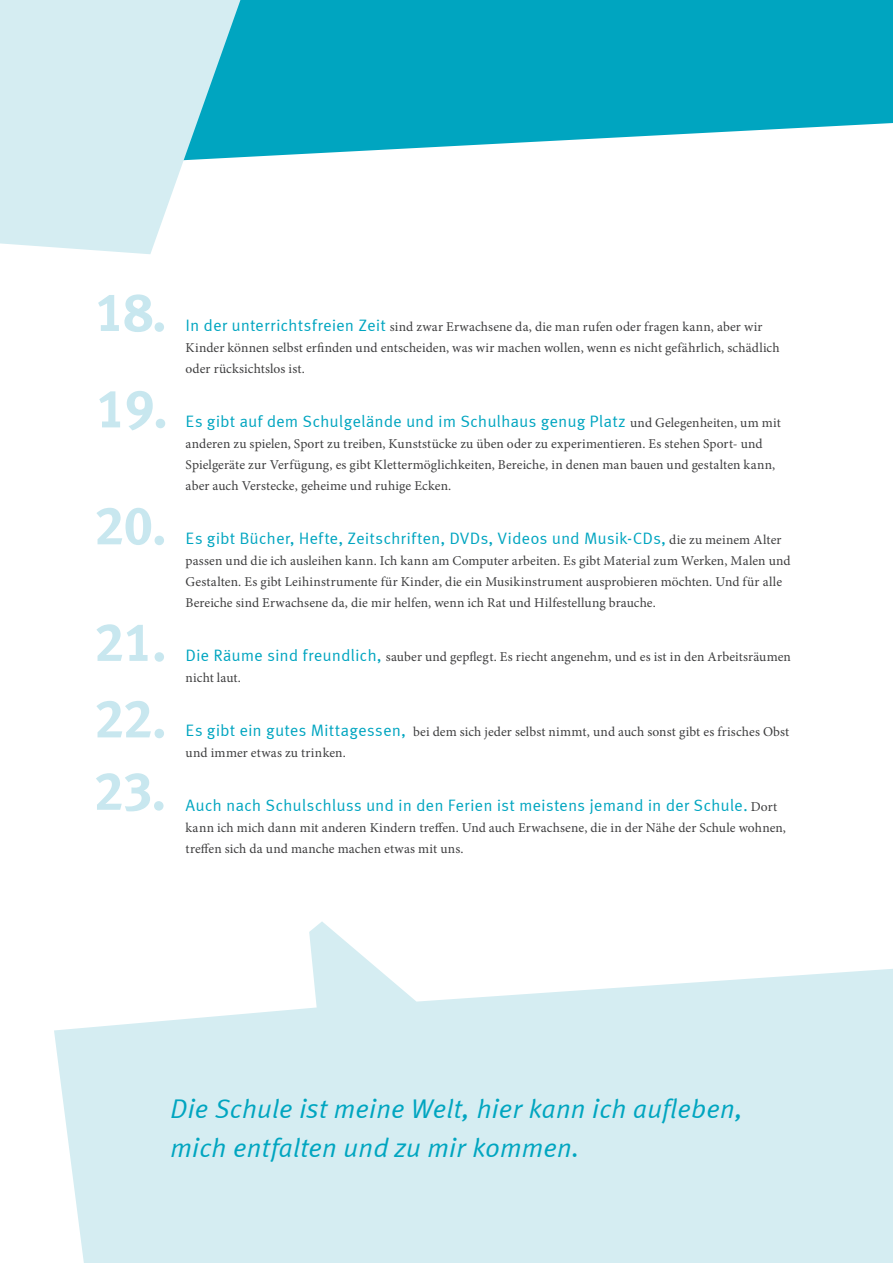
<style>
.page{position:relative;width:893px;height:1263px;background:#fff}
.page>*{position:absolute;margin:0;border:0;box-sizing:border-box;transform-origin:0 0}
.t1{font:700 54px/96.4px "Meta Correspondence";letter-spacing:-.05em;color:#c8e7ef}
.t2{font:italic 27px/39px "Meta Correspondence";letter-spacing:-.015em;color:#00a5c0}
.t3{font:16.5px "Meta Correspondence";letter-spacing:-.005em;color:#00a5c0}
.t4{font:13.5px/21px "Minion Pro";letter-spacing:.005em;color:#3e3e3f}
.s1{font-family:"Meta Correspondence";font-size:16.5px;color:#00a5c0}
.s2{font-family:"Minion Pro";font-size:13.5px;color:#3e3e3f}
</style>
<div class="page">
<svg style="left:240px;top:0;width:653px;height:158px;background:#1cafc7"></svg>
<svg style="left:54px;top:921px;width:839px;height:342px;fill:#d5edf2"></svg>
<svg style="left:0;top:0;width:240px;height:254px;background:#ceebf0"></svg>
<h1 class="t1" style="left:94px;top:263px;width:76px">18.<br>19.</h1>
<h1 class="t1" style="left:94px;top:467px;width:75px;line-height:116.6px">20.<br>21.</h1>
<h1 class="t1" style="left:94px;top:682px;width:75px;line-height:72.3px">22.<br>23.</h1>
<p class="t4" style="left:186px;top:316px;width:596px"><span class="s1">In der unterrichtsfreien Zeit</span> sind zwar Erwachsene da, die man rufen oder fragen kann, aber wir<br>Kinder können selbst erfinden und entscheiden, was wir machen wollen, wenn es nicht gefährlich, schädlich oder rücksichtslos ist.</p>
<p class="t3" style="left:186px;top:412px;width:597px">Es gibt auf dem Schulgelände und im Schulhaus genug Platz <span class="s2">und Gelegenheiten, um mit</span></p>
<p class="t4" style="left:186px;top:433px;width:591px">anderen zu spielen, Sport zu treiben, Kunststücke zu üben oder zu experimentieren. Es stehen Sport- und<br>Spielgeräte zur Verfügung, es gibt Klettermöglichkeiten, Bereiche, in denen man bauen und gestalten kann, aber auch Verstecke, geheime und ruhige Ecken.</p>
<p class="t3" style="left:186px;top:529px;width:597px">Es gibt Bücher, Hefte, Zeitschriften, DVDs, Videos und Musik-CDs, <span class="s2">die zu meinem Alter</span></p>
<p class="t4" style="left:186px;top:550px;width:607px">passen und die ich ausleihen kann. Ich kann am Computer arbeiten. Es gibt Material zum Werken, Malen und<br>Gestalten. Es gibt Leihinstrumente für Kinder, die ein Musikinstrument ausprobieren möchten. Und für alle<br>Bereiche sind Erwachsene da, die mir helfen, wenn ich Rat und Hilfestellung brauche.</p>
<p class="t4" style="left:186px;top:646px;width:607px"><span class="s1">Die Räume sind freundlich,</span> sauber und gepflegt. Es riecht angenehm, und es ist in den Arbeitsräumen nicht laut.</p>
<p class="t4" style="left:186px;top:721px;width:605px"><span class="s1">Es gibt ein gutes Mittagessen,</span> bei dem sich jeder selbst nimmt, und auch sonst gibt es frisches Obst und immer etwas zu trinken.</p>
<p class="t3" style="left:186px;top:796px;width:593px">Auch nach Schulschluss und in den Ferien ist meistens jemand in der Schule. <span class="s2">Dort</span></p>
<p class="t4" style="left:186px;top:817px;width:602px">kann ich mich dann mit anderen Kindern treffen. Und auch Erwachsene, die in der Nähe der Schule wohnen, treffen sich da und manche machen etwas mit uns.</p>
<h2 class="t2" style="left:170px;top:1088px;width:574px">Die Schule ist meine Welt, hier kann ich aufleben, mich entfalten und zu mir kommen.</h2>
</div>
